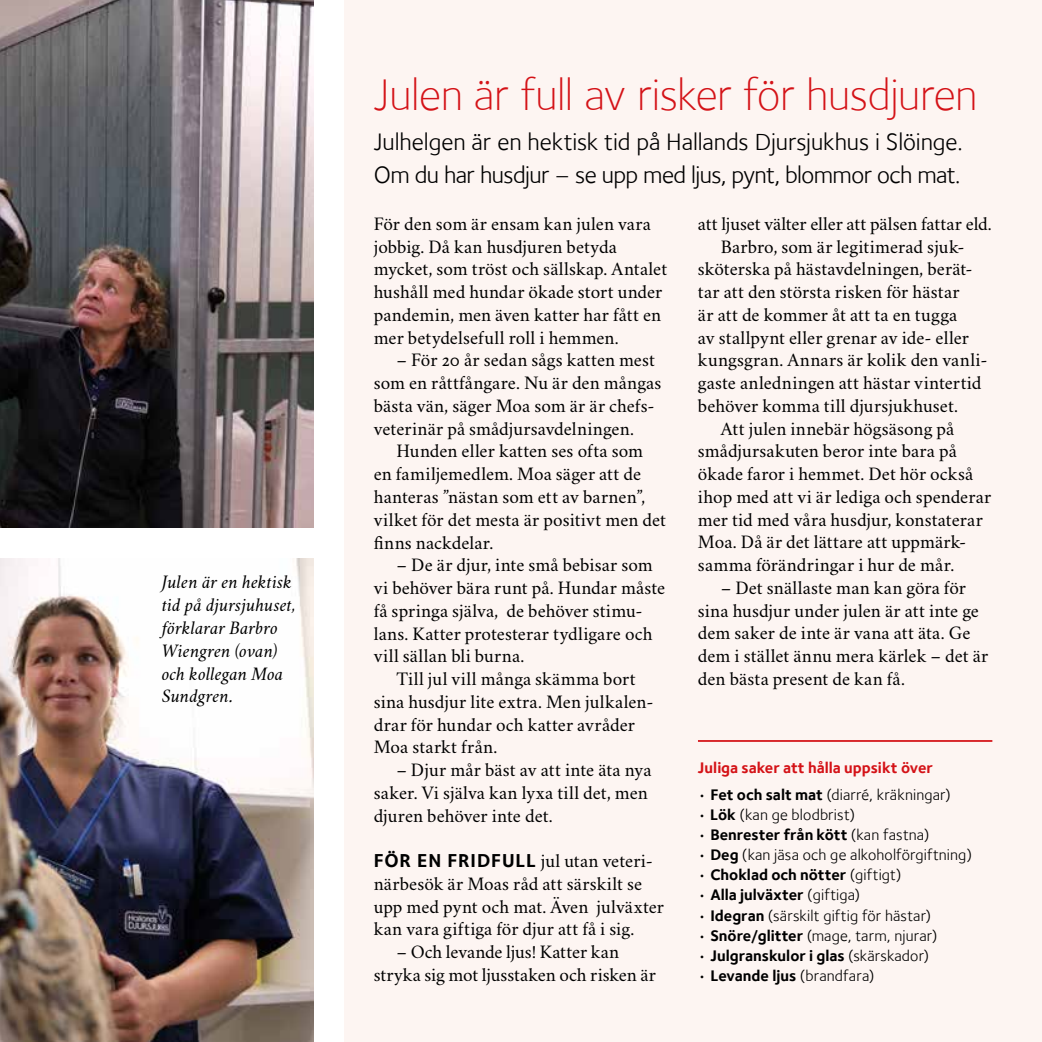
<style>
.page{position:relative;width:1042px;height:1042px;background:#fff}
.page>*{position:absolute;margin:0;border:0;box-sizing:border-box;transform-origin:0 0}
.t1{font:45.5px "Foundry Sterling Light OSF";letter-spacing:-.01em;color:#d41217}
.t2{font:24.5px/33.2px "Foundry Sterling Book OSF";letter-spacing:-.01em;color:#000}
.t3{font:19.25px/22.8px "Crimson Svk 2.0";color:#000}
.t4{font:italic 19.25px/22.8px "Crimson Svk 2.0";color:#000}
.t5{font:19.25px "Crimson Svk 2.0";letter-spacing:.02em;color:#000}
.t6{font:15.75px "Foundry Sterling Book OSF";letter-spacing:.01em;color:#000}
.t7{font:15.75px "Foundry Sterling Bold OSF";color:#000}
.t8{font:15.75px "Foundry Sterling Bold OSF";color:#d41217}
.s1{font-family:"Foundry Sterling Bold OSF"}
.s2{font-family:"Foundry Sterling Book OSF"}
</style>
<div class="page">
<div style="left:344px;top:0;width:698px;height:1042px;background:#fdf5f2"></div>
<img style="left:0;top:0;width:313px;height:528px">
<img style="left:0;top:558px;width:313px;height:484px">
<hr style="left:698px;top:740px;width:294px;height:2px;background:#d41217">
<p class="t4" style="left:162px;top:570px;width:136px">Julen är en hektisk tid på djursjuhuset, förklarar Barbro<br>Wiengren (ovan) och kollegan Moa<br>Sundgren.</p>
<h1 class="t1" style="left:374px;top:68px;width:605px">Julen är full av risker för husdjuren</h1>
<p class="t2" style="left:374px;top:125px;width:590px">Julhelgen är en hektisk tid på Hallands Djursjukhus i Slöinge.<br>Om du har husdjur – se upp med ljus, pynt, blommor och mat.</p>
<p class="t3" style="left:374px;top:211px;width:295px">För den som är ensam kan julen vara jobbig. Då kan husdjuren betyda mycket, som tröst och sällskap. Antalet hushåll med hundar ökade stort under pandemin, men även katter har fått en mer betydelsefull roll i hemmen.</p>
<p class="t3" style="left:374px;top:348px;width:289px;text-indent:23px">– För 20 år sedan sågs katten mest som en råttfångare. Nu är den mångas bästa vän, säger Moa som är är chefs&shy;veterinär på smådjursavdelningen.</p>
<p class="t3" style="left:374px;top:439px;width:294px;text-indent:23px">Hunden eller katten ses ofta som<br>en familjemedlem. Moa säger att de hanteras ”nästan som ett av barnen”, vilket för det mesta är positivt men det finns nackdelar.</p>
<p class="t3" style="left:396px;top:552px;width:258px">– De är djur, inte små bebisar som</p>
<p class="t3" style="left:374px;top:575px;width:293px">vi behöver bära runt på. Hundar måste</p>
<p class="t3" style="left:374px;top:598px;width:270px">få springa själva, de behöver stimu-</p>
<p class="t3" style="left:374px;top:621px;width:280px">lans. Katter protesterar tydligare och</p>
<p class="t5" style="left:374px;top:643px;width:152px">vill sällan bli burna.</p>
<p class="t3" style="left:396px;top:666px;width:241px">Till jul vill många skämma bort</p>
<p class="t3" style="left:374px;top:689px;width:281px">sina husdjur lite extra. Men julkalen-</p>
<p class="t3" style="left:374px;top:712px;width:263px">drar för hundar och katter avråder</p>
<p class="t3" style="left:374px;top:734px;width:125px">Moa starkt från.</p>
<p class="t3" style="left:374px;top:757px;width:279px;text-indent:23px">– Djur mår bäst av att inte äta nya saker. Vi själva kan lyxa till det, men djuren behöver inte det.</p>
<p class="t3" style="left:374px;top:848px;width:292px"><span class="s1">FÖR EN FRIDFULL</span> jul utan veteri&shy;närbesök är Moas råd att särskilt se upp med pynt och mat. Även julväxter kan vara giftiga för djur att få i sig.</p>
<p class="t3" style="left:374px;top:939px;width:284px;text-indent:23px">– Och levande ljus! Katter kan stryka sig mot ljusstaken och risken är</p>
<p class="t3" style="left:698px;top:211px;width:295px">att ljuset välter eller att pälsen fattar eld.</p>
<p class="t3" style="left:721px;top:234px;width:245px">Barbro, som är legitimerad sjuk-</p>
<p class="t3" style="left:698px;top:257px;width:276px">sköterska på hästavdelningen, berät-</p>
<p class="t3" style="left:698px;top:279px;width:263px">tar att den största risken för hästar</p>
<p class="t3" style="left:698px;top:302px;width:261px">är att de kommer åt att ta en tugga</p>
<p class="t3" style="left:698px;top:325px;width:272px">av stallpynt eller grenar av ide- eller</p>
<p class="t5" style="left:698px;top:347px;width:291px">kungsgran. Annars är kolik den vanli-</p>
<p class="t3" style="left:698px;top:370px;width:285px">gaste anledningen att hästar vintertid</p>
<p class="t3" style="left:698px;top:393px;width:262px">behöver komma till djursjukhuset.</p>
<p class="t3" style="left:721px;top:416px;width:235px">Att julen innebär högsäsong på</p>
<p class="t3" style="left:698px;top:439px;width:260px">smådjursakuten beror inte bara på</p>
<p class="t3" style="left:698px;top:461px;width:277px">ökade faror i hemmet. Det hör också</p>
<p class="t3" style="left:698px;top:484px;width:295px">ihop med att vi är lediga och spenderar</p>
<p class="t3" style="left:698px;top:507px;width:286px">mer tid med våra husdjur, konstaterar</p>
<p class="t3" style="left:698px;top:530px;width:270px">Moa. Då är det lättare att uppmärk-</p>
<p class="t3" style="left:698px;top:552px;width:258px">samma förändringar i hur de mår.</p>
<p class="t3" style="left:698px;top:575px;width:292px;text-indent:23px">– Det snällaste man kan göra för sina husdjur under julen är att inte ge dem saker de inte är vana att äta. Ge dem i stället ännu mera kärlek – det är den bästa present de kan få.</p>
<p class="t8" style="left:698px;top:759px;width:236px">Juliga saker att hålla uppsikt över</p>
<p class="t6" style="left:698px;top:785px;width:254px">• <span class="s1">Fet och salt mat</span> (diarré, kräkningar)</p>
<p class="t6" style="left:698px;top:805px;width:159px">• <span class="s1">Lök</span> (kan ge blodbrist)</p>
<p class="t7" style="left:698px;top:825px;width:233px"><span class="s2">•</span> Benrester från kött <span class="s2">(kan fastna)</span></p>
<p class="t6" style="left:698px;top:846px;width:276px">• <span class="s1">Deg</span> (kan jäsa och ge alkoholförgiftning)</p>
<p class="t7" style="left:698px;top:865px;width:205px"><span class="s2">•</span> Choklad och nötter <span class="s2">(giftigt)</span></p>
<p class="t7" style="left:698px;top:885px;width:164px"><span class="s2">•</span> Alla julväxter <span class="s2">(giftiga)</span></p>
<p class="t6" style="left:698px;top:906px;width:235px">• <span class="s1">Idegran</span> (särskilt giftig för hästar)</p>
<p class="t6" style="left:698px;top:926px;width:241px">• <span class="s1">Snöre/glitter</span> (mage, tarm, njurar)</p>
<p class="t7" style="left:698px;top:946px;width:233px"><span class="s2">•</span> Julgranskulor i glas <span class="s2">(skärskador)</span></p>
<p class="t6" style="left:698px;top:966px;width:178px">• <span class="s1">Levande ljus</span> (brandfara)</p>
</div>
